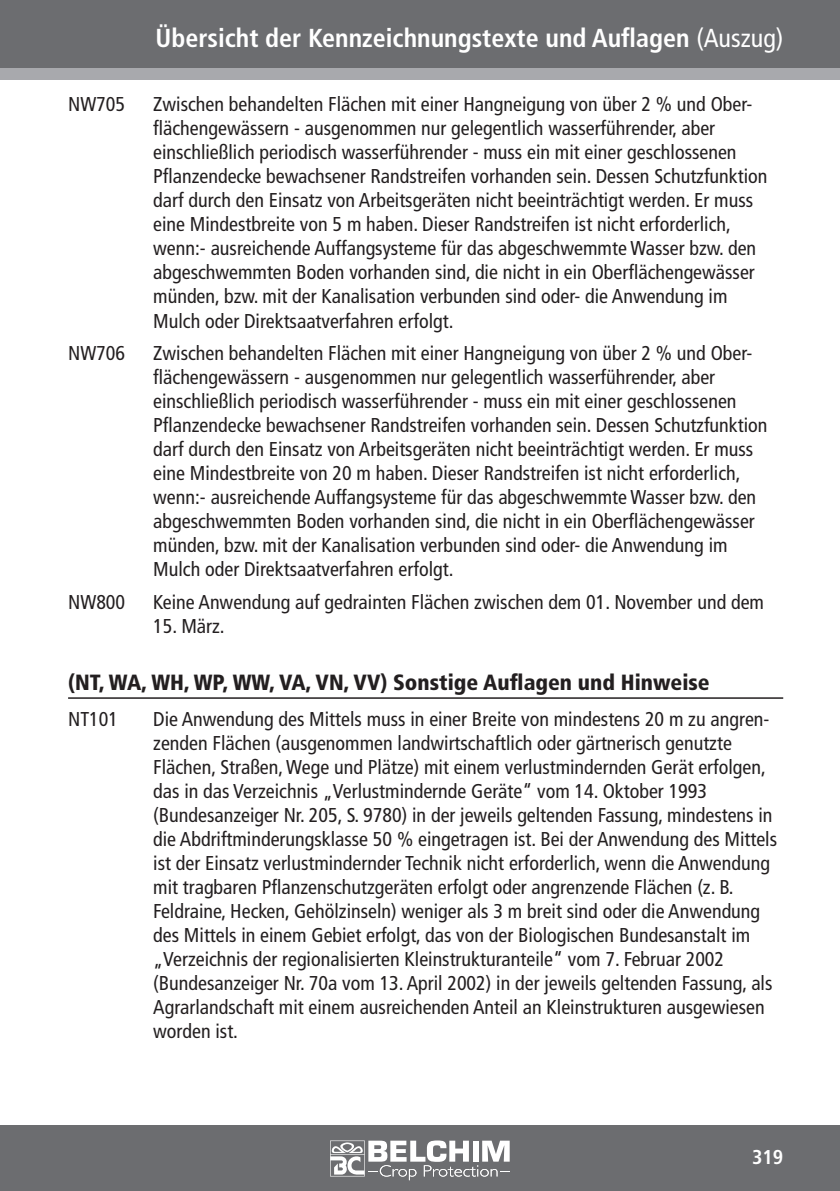
<style>
.page{position:relative;width:840px;height:1191px;background:#fff}
.page>*{position:absolute;margin:0;border:0;box-sizing:border-box;transform-origin:0 0}
.t1{font:700 condensed 26px "Frutiger";color:#fff}
.t2{font:900 condensed 22px "Frutiger";color:#231f20}
.t3{font:condensed 20px/24px "Frutiger";color:#231f20}
.t4{font:700 condensed 20px "Frutiger";color:#fff}
.s1{font-weight:400}
</style>
<div class="page">
<div style="left:0;top:0;width:839px;height:68px;background:#6c6d70"></div>
<div style="left:0;top:68px;width:839px;height:11px;background:#a8a9ad"></div>
<div style="left:0;top:1125px;width:839px;height:66px;background:#6c6d70"></div>
<svg style="left:330px;top:1140px;width:179px;height:40px"></svg>
<hr style="left:68px;top:697px;width:714px;height:2px;background:#231f20">
<h1 class="t1" style="left:155px;top:23px;width:628px">Übersicht der Kennzeichnungstexte und Auflagen <span class="s1">(Auszug)</span></h1>
<p class="t3" style="left:68px;top:93px;width:58px">NW705</p>
<p class="t3" style="left:153px;top:93px;width:615px">Zwischen behandelten Flächen mit einer Hangneigung von über 2 % und Ober&shy;flächengewässern - ausgenommen nur gelegentlich wasserführender, aber einschließlich periodisch wasserführender - muss ein mit einer geschlossenen Pflanzendecke bewachsener Randstreifen vorhanden sein. Dessen Schutzfunktion darf durch den Einsatz von Arbeitsgeräten nicht beeinträchtigt werden. Er muss eine Mindestbreite von 5 m haben. Dieser Randstreifen ist nicht erforderlich, wenn:- ausreichende Auffangsysteme für das abgeschwemmte Wasser bzw. den abgeschwemmten Boden vorhanden sind, die nicht in ein Oberflächengewässer münden, bzw. mit der Kanalisation verbunden sind oder- die Anwendung im Mulch oder Direktsaatverfahren erfolgt.</p>
<p class="t3" style="left:68px;top:341px;width:58px">NW706</p>
<p class="t3" style="left:153px;top:341px;width:615px">Zwischen behandelten Flächen mit einer Hangneigung von über 2 % und Ober&shy;flächengewässern - ausgenommen nur gelegentlich wasserführender, aber einschließlich periodisch wasserführender - muss ein mit einer geschlossenen Pflanzendecke bewachsener Randstreifen vorhanden sein. Dessen Schutzfunktion darf durch den Einsatz von Arbeitsgeräten nicht beeinträchtigt werden. Er muss eine Mindestbreite von 20 m haben. Dieser Randstreifen ist nicht erforderlich, wenn:- ausreichende Auffangsysteme für das abgeschwemmte Wasser bzw. den abgeschwemmten Boden vorhanden sind, die nicht in ein Oberflächengewässer münden, bzw. mit der Kanalisation verbunden sind oder- die Anwendung im Mulch oder Direktsaatverfahren erfolgt.</p>
<p class="t3" style="left:68px;top:590px;width:58px">NW800</p>
<p class="t3" style="left:153px;top:590px;width:612px">Keine Anwendung auf gedrainten Flächen zwischen dem 01. November und dem</p>
<p class="t3" style="left:153px;top:614px;width:73px">15. März.</p>
<p class="t2" style="left:68px;top:669px;width:642px">(NT, WA, WH, WP, WW, VA, VN, VV) Sonstige Auflagen und Hinweise</p>
<p class="t3" style="left:68px;top:707px;width:51px">NT101</p>
<p class="t3" style="left:153px;top:707px;width:625px">Die Anwendung des Mittels muss in einer Breite von mindestens 20 m zu angren&shy;zenden Flächen (ausgenommen landwirtschaftlich oder gärtnerisch genutzte Flächen, Straßen, Wege und Plätze) mit einem verlustmindernden Gerät erfolgen, das in das Verzeichnis „Verlustmindernde Geräte“ vom 14. Oktober 1993 (Bundesanzeiger Nr. 205, S. 9780) in der jeweils geltenden Fassung, mindestens in die Abdriftminderungsklasse 50 % eingetragen ist. Bei der Anwendung des Mittels ist der Einsatz verlustmindernder Technik nicht erforderlich, wenn die Anwendung mit tragbaren Pflanzenschutzgeräten erfolgt oder angrenzende Flächen (z. B.<br>Feldraine, Hecken, Gehölzinseln) weniger als 3 m breit sind oder die Anwendung des Mittels in einem Gebiet erfolgt, das von der Biologischen Bundesanstalt im „Verzeichnis der regionalisierten Kleinstrukturanteile“ vom 7. Februar 2002 (Bundesanzeiger Nr. 70a vom 13. April 2002) in der jeweils geltenden Fassung, als Agrarlandschaft mit einem ausreichenden Anteil an Kleinstrukturen ausgewiesen worden ist.</p>
<p class="t4" style="left:751px;top:1145px;width:33px">319</p>
</div>
